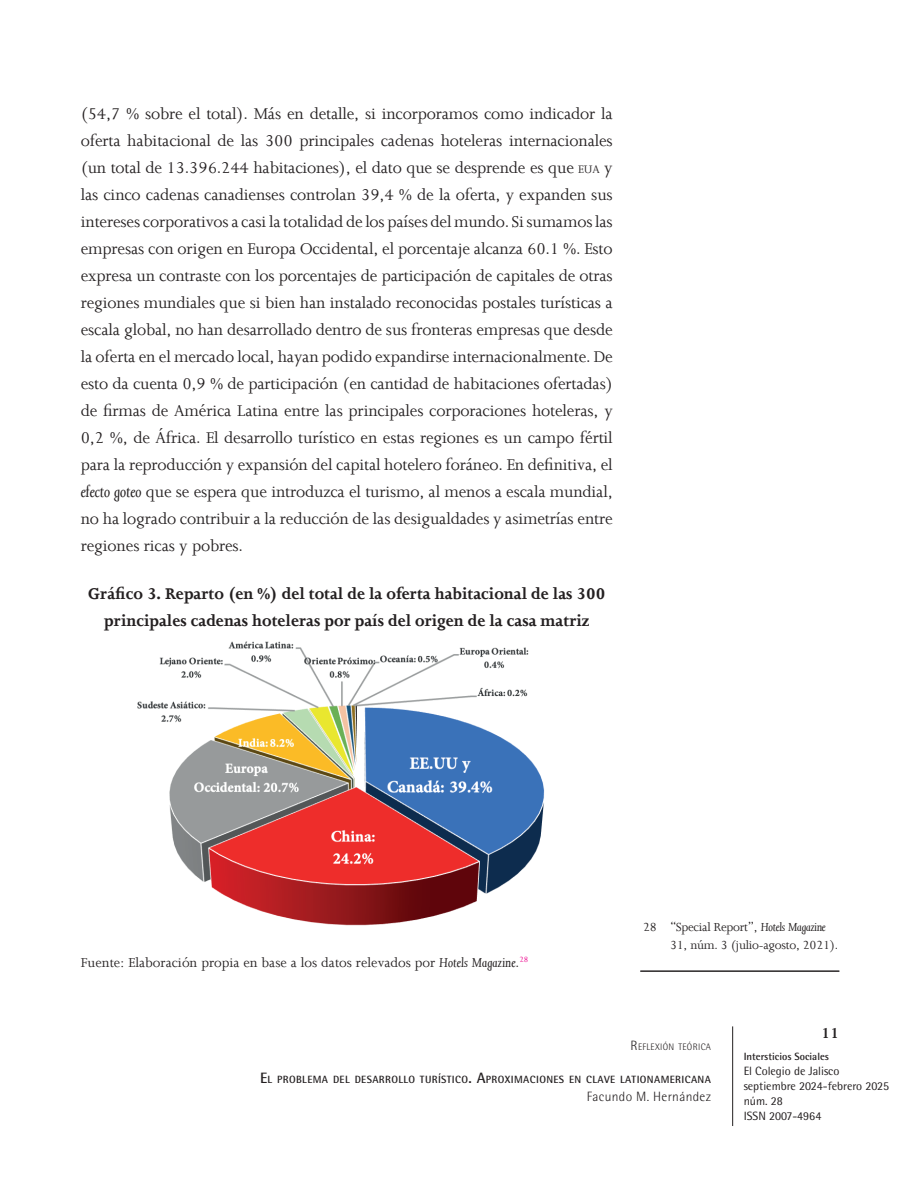
<style>
.page{position:relative;width:918px;height:1188px;background:#fff}
.page>*{position:absolute;margin:0;border:0;box-sizing:border-box;transform-origin:0 0}
.t1{font:18px/27px "Joanna";letter-spacing:-.01em;color:#231f20;text-align:justify}
.t2{font:700 18px/27px "Joanna";color:#231f20;text-align:center}
.t3{font:700 16.5px "Joanna";color:#231f20}
.t4{font:15px "Joanna";color:#231f20}
.t5{font:13.5px/18px "Joanna";letter-spacing:-.02em;color:#231f20}
.t6{font:300 13.5px "Rotis Semi Sans Std";letter-spacing:.025em;color:#231f20}
.t7{font:12px/15px "Rotis Semi Sans Std";color:#231f20}
.t8{font:700 10.5px "Rotis Semi Sans Std";letter-spacing:.035em;color:#231f20}
.t9{font:700 10.5px "Rotis Semi Sans Std";color:#231f20}
.t10{font:300 9.45px "Rotis Semi Sans Std";letter-spacing:.035em;color:#231f20}
.s1{font-size:12.6px}
.s2{font-style:italic}
.s3{font-size:13.5px}
.s4{font-size:15px}
</style>
<div class="page">
<hr style="left:732px;top:1026px;width:1px;height:100px;background:#231f20">
<hr style="left:640px;top:971px;width:199px;height:1px;background:#231f20">
<img style="left:137px;top:641px;width:408px;height:285px">
<p class="t1" style="left:81px;top:99px;width:534px">(54,7 % sobre el total). Más en detalle, si incorporamos como indicador la oferta habitacional de las 300 principales cadenas hoteleras internacionales (un total de 13.396.244 habitaciones), el dato que se desprende es que <span class="s1">eua</span> y las cinco cadenas canadienses controlan 39,4 % de la oferta, y expanden sus intereses corporativos a casi la totalidad de los países del mundo. Si sumamos las empresas con origen en Europa Occidental, el porcentaje alcanza 60.1 %. Esto expresa un contraste con los porcentajes de participación de capitales de otras regiones mundiales que si bien han instalado reconocidas postales turísticas a escala global, no han desarrollado dentro de sus fronteras empresas que desde la oferta en el mercado local, hayan podido expandirse internacionalmente. De esto da cuenta 0,9 % de participación (en cantidad de habitaciones ofertadas) de firmas de América Latina entre las principales corporaciones hoteleras, y 0,2 %, de África. El desarrollo turístico en estas regiones es un campo fértil para la reproducción y expansión del capital hotelero foráneo. En definitiva, el <span class="s2">efecto goteo</span> que se espera que introduzca el turismo, al menos a escala mundial, no ha logrado contribuir a la reducción de las desigualdades y asimetrías entre regiones ricas y pobres.</p>
<p class="t2" style="left:88px;top:579px;width:519px">Gráfico 3. Reparto (en %) del total de la oferta habitacional de las 300 principales cadenas hoteleras por país del origen de la casa matriz</p>
<p class="t4" style="left:81px;top:953px;width:449px">Fuente: Elaboración propia en base a los datos relevados por <span class="s2">Hotels Magazine</span>.<sup>28</sup></p>
<p class="t5" style="left:670px;top:917px;width:170px;text-indent:-27px">28 “Special Report”, <span class="s2">Hotels Magazine<br></span>31, núm. 3 (julio-agosto, 2021).</p>
<p class="t3" style="left:821px;top:1023px;width:19px">11</p>
<p class="t10" style="left:631px;top:1042px;width:82px"><span class="s3">R</span>EFLEXIÓN TEÓRICA</p>
<p class="t8" style="left:260px;top:1073px;width:452px"><span class="s4">E</span>L PROBLEMA DEL DESARROLLO TURÍSTICO<span class="s4">. A</span>PROXIMACIONES EN CLAVE LATIONAMERICANA</p>
<p class="t6" style="left:587px;top:1089px;width:126px">Facundo M. Hernández</p>
<p class="t9" style="left:744px;top:1050px;width:87px">Intersticios Sociales</p>
<p class="t7" style="left:744px;top:1063px;width:147px">El Colegio de Jalisco septiembre 2024-febrero 2025 núm. 28<br>ISSN 2007-4964</p>
</div>
